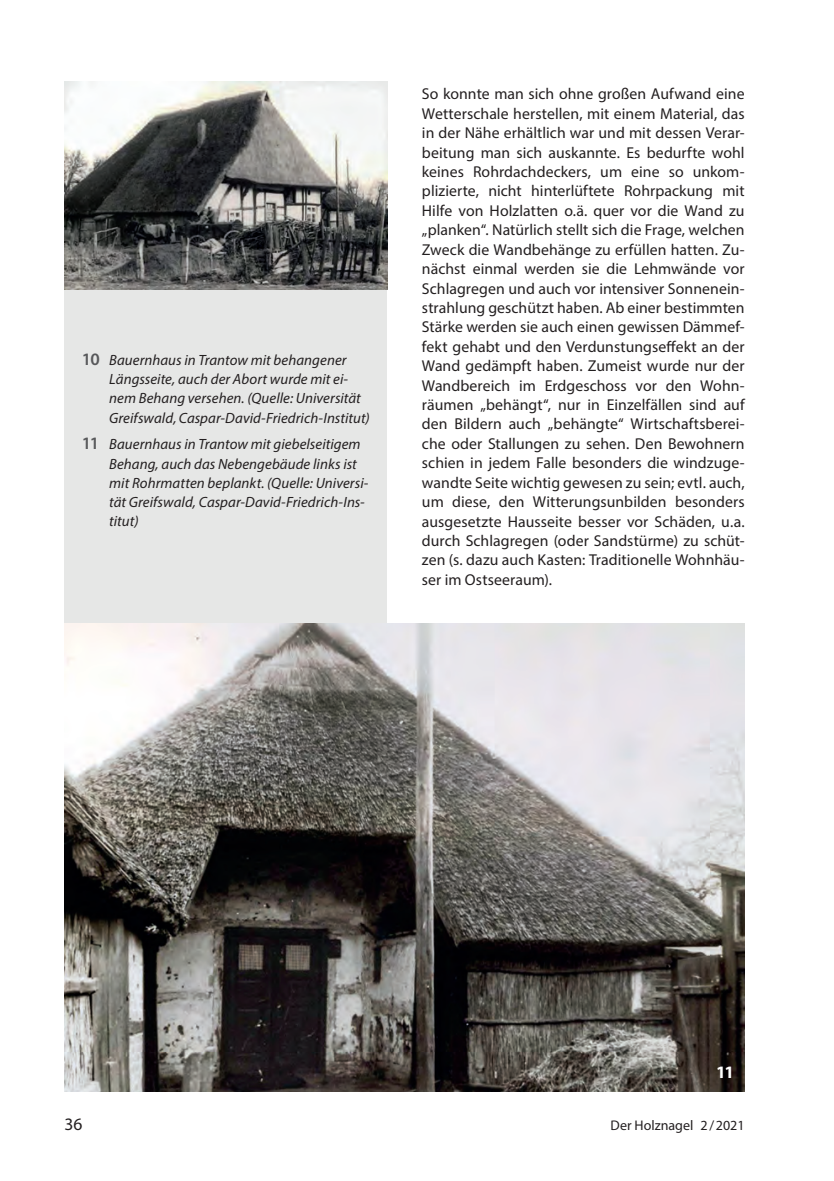
<style>
.page{position:relative;width:834px;height:1181px;background:#fff}
.page>*{position:absolute;margin:0;border:0;box-sizing:border-box;transform-origin:0 0}
.t1{font:17.5px "Myriad Pro";color:#231f20}
.t2{font:700 17.5px "Myriad Pro";color:#fff}
.t3{font:15.75px/19.4px "Myriad Pro";letter-spacing:.005em;color:#231f20;text-align:justify}
.t4{font:italic 14.88px/19.2px "Myriad Pro";letter-spacing:.005em;color:#231f20}
.t5{font:14px "Myriad Pro";color:#231f20}
.s1{font-weight:600;font-style:normal;font-size:17.5px;color:#57585a}
</style>
<div class="page">
<div style="left:64px;top:248px;width:323px;height:386px;background:#e6e7e6"></div>
<img style="left:64px;top:82px;width:323px;height:207px">
<img style="left:64px;top:624px;width:680px;height:467px">
<p class="t4" style="left:109px;top:350px;width:262px;text-indent:-27px"><span class="s1">10</span> Bauernhaus in Trantow mit behangener Längsseite, auch der Abort wurde mit ei&shy;nem Behang versehen. (Quelle: Universität Greifswald, Caspar-David-Friedrich-Institut)</p>
<p class="t4" style="left:109px;top:434px;width:261px;text-indent:-27px"><span class="s1">11</span> Bauernhaus in Trantow mit giebelseitigem Behang, auch das Nebengebäude links ist mit Rohrmatten beplankt. (Quelle: Universi&shy;tät Greifswald, Caspar-David-Friedrich-Ins&shy;titut)</p>
<p class="t3" style="left:422px;top:84px;width:324px">So konnte man sich ohne großen Aufwand eine Wetterschale herstellen, mit einem Material, das in der Nähe erhältlich war und mit dessen Verar&shy;beitung man sich auskannte. Es bedurfte wohl keines Rohrdachdeckers, um eine so unkom&shy;plizierte, nicht hinterlüftete Rohrpackung mit Hilfe von Holzlatten o.ä. quer vor die Wand zu „planken“. Natürlich stellt sich die Frage, welchen Zweck die Wandbehänge zu erfüllen hatten. Zu&shy;nächst einmal werden sie die Lehmwände vor Schlagregen und auch vor intensiver Sonnenein&shy;strahlung geschützt haben. Ab einer bestimmten Stärke werden sie auch einen gewissen Dämmef&shy;fekt gehabt und den Verdunstungseffekt an der Wand gedämpft haben. Zumeist wurde nur der Wandbereich im Erdgeschoss vor den Wohn&shy;räumen „behängt“, nur in Einzelfällen sind auf den Bildern auch „behängte“ Wirtschaftsberei&shy;che oder Stallungen zu sehen. Den Bewohnern schien in jedem Falle besonders die windzuge&shy;wandte Seite wichtig gewesen zu sein; evtl. auch, um diese, den Witterungsunbilden besonders ausgesetzte Hausseite besser vor Schäden, u.a. durch Schlagregen (oder Sandstürme) zu schüt&shy;zen (s. dazu auch Kasten: Traditionelle Wohnhäu&shy;ser im Ostseeraum).</p>
<p class="t2" style="left:716px;top:1060px;width:19px">11</p>
<p class="t1" style="left:64px;top:1113px;width:19px">36</p>
<p class="t5" style="left:610px;top:1116px;width:135px">Der Holznagel 2/2021</p>
</div>
